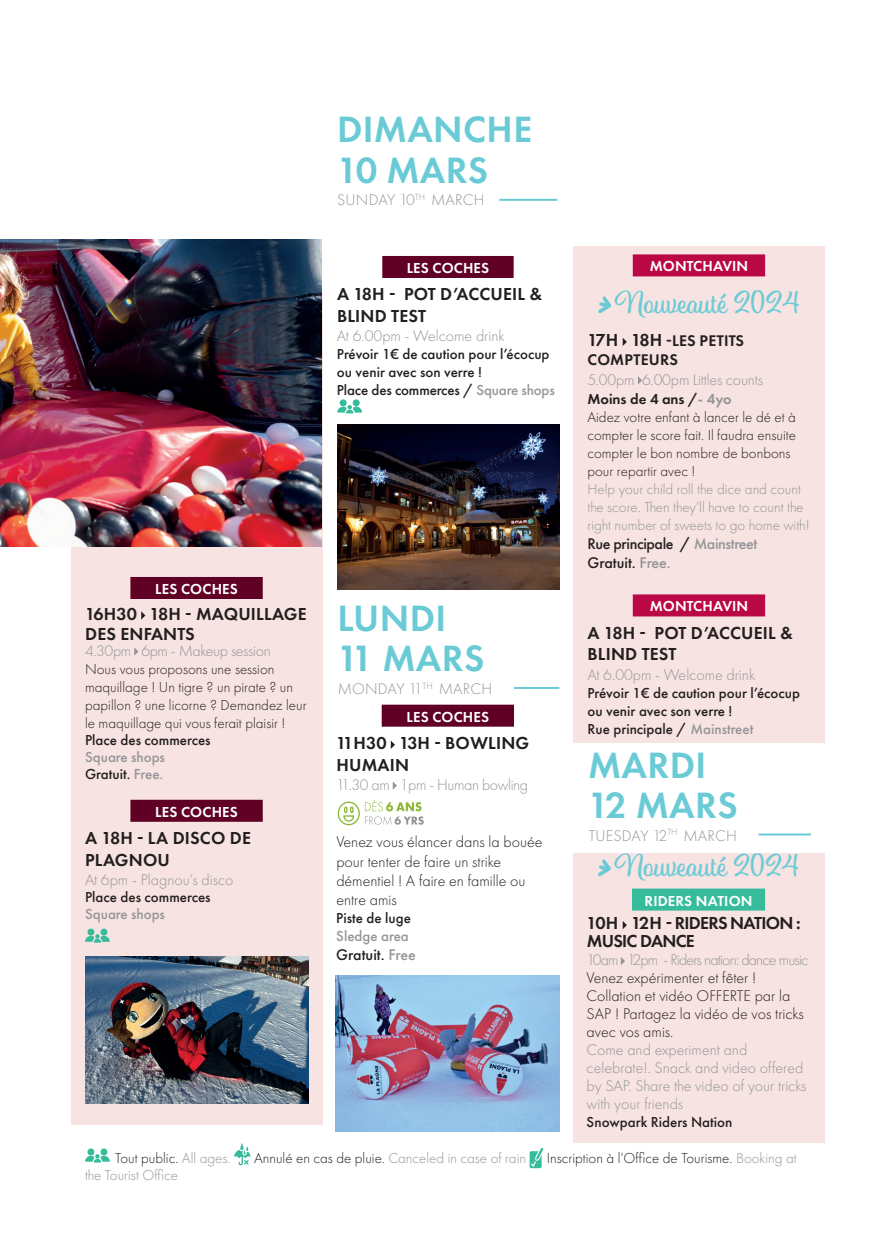
<style>
.page{position:relative;width:896px;height:1248px;background:#fff}
.page>*{position:absolute;margin:0;border:0;box-sizing:border-box;transform-origin:0 0}
.t1{font:600 38px/40px "Futura PT";letter-spacing:.01em;color:#6acbd6}
.t2{font:30px "Eds Market Upright Script";color:#6acbd6}
.t3{font:600 18px/21.6px "Futura PT";letter-spacing:.01em;color:#231f20}
.t4{font:600 18px/18px "Futura PT";letter-spacing:-.04em;color:#231f20}
.t5{font:300 16px/18px "Futura PT";color:#939598}
.t6{font:300 16px/19.2px "Futura PT";color:#231f20}
.t7{font:300 16px "Futura PT";letter-spacing:-.025em;color:#939598}
.t8{font:500 16px/19.2px "Futura PT";letter-spacing:-.025em;color:#231f20}
.t9{font:300 16px "Futura PT";letter-spacing:-.05em;color:#939598}
.t10{font:600 16px/19.2px "Futura PT";letter-spacing:.01em;color:#231f20}
.t11{font:500 16px "Futura PT";color:#231f20}
.t12{font:300 15px/18px "Futura PT";color:#231f20}
.t13{font:500 15px/18px "Futura PT";color:#231f20}
.t14{font:300 15px/18px "Futura PT";color:#939598}
.t15{font:600 15px "Futura PT";letter-spacing:.01em;color:#fff}
.t16{font:500 15px/17px "Futura PT";color:#939598}
.s1{color:#939598}
.s2{color:#231f20}
.s3{font-size:18px}
.s4{font-weight:600}
.s5{font-weight:600;color:#939598}
</style>
<div class="page">
<div style="left:573px;top:246px;width:251px;height:496px;background:#f7e3e1"></div>
<div style="left:574px;top:853px;width:251px;height:289px;background:#f7e3e1"></div>
<div style="left:100px;top:1148px;width:7px;height:7px;background:#36bc9b;border-radius:50%"></div>
<div style="left:87px;top:1148px;width:7px;height:7px;background:#36bc9b;border-radius:50%"></div>
<svg style="left:85px;top:1153px;width:25px;height:9px"></svg>
<svg style="left:234px;top:1143px;width:16px;height:22px"></svg>
<svg style="left:529px;top:1147px;width:14px;height:21px"></svg>
<hr style="left:499px;top:199px;width:58px;height:2px;background:#6acbd6">
<img style="left:336px;top:975px;width:223px;height:155px">
<div style="left:71px;top:293px;width:251px;height:831px;background:#f7e3e1"></div>
<img style="left:0;top:240px;width:322px;height:306px">
<div style="left:130px;top:577px;width:133px;height:22px;background:#600025"></div>
<div style="left:130px;top:799px;width:133px;height:22px;background:#600025"></div>
<svg style="left:141px;top:611px;width:4px;height:8px"></svg>
<svg style="left:134px;top:647px;width:4px;height:8px"></svg>
<img style="left:85px;top:956px;width:223px;height:147px">
<div style="left:353px;top:399px;width:7px;height:7px;background:#36bc9b;border-radius:50%"></div>
<div style="left:340px;top:399px;width:7px;height:7px;background:#36bc9b;border-radius:50%"></div>
<svg style="left:337px;top:405px;width:25px;height:8px"></svg>
<div style="left:382px;top:256px;width:131px;height:22px;background:#600025"></div>
<img style="left:337px;top:424px;width:223px;height:166px">
<hr style="left:514px;top:687px;width:45px;height:2px;background:#6acbd6">
<div style="left:382px;top:704px;width:132px;height:22px;background:#600025"></div>
<svg style="left:391px;top:741px;width:4px;height:8px"></svg>
<svg style="left:393px;top:782px;width:4px;height:7px"></svg>
<svg style="left:337px;top:800px;width:87px;height:25px"></svg>
<div style="left:633px;top:254px;width:132px;height:22px;background:#ba0745"></div>
<svg style="left:598px;top:296px;width:13px;height:17px"></svg>
<div style="left:633px;top:594px;width:132px;height:22px;background:#ba0745"></div>
<svg style="left:623px;top:338px;width:4px;height:8px"></svg>
<svg style="left:638px;top:376px;width:4px;height:8px"></svg>
<hr style="left:758px;top:833px;width:53px;height:2px;background:#6acbd6">
<svg style="left:598px;top:859px;width:13px;height:17px"></svg>
<div style="left:632px;top:888px;width:133px;height:22px;background:#36bc9b"></div>
<svg style="left:623px;top:921px;width:4px;height:8px"></svg>
<svg style="left:621px;top:957px;width:4px;height:8px"></svg>
<div style="left:100px;top:928px;width:7px;height:7px;background:#36bc9b;border-radius:50%"></div>
<div style="left:87px;top:928px;width:7px;height:7px;background:#36bc9b;border-radius:50%"></div>
<svg style="left:85px;top:934px;width:25px;height:8px"></svg>
<h1 class="t1" style="left:337px;top:109px;width:197px">DIMANCHE<br>10 MARS</h1>
<p class="t5" style="left:337px;top:191px;width:149px">SUNDAY 10<sup>TH</sup> MARCH</p>
<p class="t15" style="left:407px;top:258px;width:84px">LES COCHES</p>
<p class="t3" style="left:337px;top:283px;width:207px">A 18H - POT D’ACCUEIL &amp;<br>BLIND TEST</p>
<p class="t5" style="left:337px;top:327px;width:169px">At 6.00pm - Welcome drink</p>
<p class="t13" style="left:337px;top:345px;width:219px">Prévoir 1€ de caution pour l’écocup ou venir avec son verre !<br>Place des commerces / <span class="s1">Square shops</span></p>
<p class="t15" style="left:155px;top:579px;width:84px">LES COCHES</p>
<p class="t3" style="left:85px;top:603px;width:223px;line-height:20px">16H30 18H - MAQUILLAGE<br>DES ENFANTS</p>
<p class="t7" style="left:85px;top:641px;width:187px">4.30pm 6pm - Makeup session</p>
<p class="t12" style="left:85px;top:659px;width:223px">Nous vous proposons une session maquillage ! Un tigre ? un pirate ? un papillon ? une licorne ? Demandez leur le maquillage qui vous ferait plaisir !</p>
<p class="t13" style="left:85px;top:730px;width:127px">Place des commerces</p>
<p class="t16" style="left:85px;top:748px;width:81px">Square shops<br><span class="s2">Gratuit.</span> Free.</p>
<p class="t15" style="left:155px;top:802px;width:84px">LES COCHES</p>
<p class="t3" style="left:85px;top:827px;width:167px">A 18H - LA DISCO DE<br>PLAGNOU</p>
<p class="t5" style="left:85px;top:870px;width:150px">At 6pm - Plagnou’s disco</p>
<p class="t13" style="left:85px;top:887px;width:127px">Place des commerces</p>
<p class="t16" style="left:85px;top:905px;width:81px">Square shops</p>
<h1 class="t1" style="left:337px;top:598px;width:149px">LUNDI<br>11 MARS</h1>
<p class="t15" style="left:406px;top:707px;width:84px">LES COCHES</p>
<p class="t3" style="left:336px;top:732px;width:194px">11H30 13H - BOWLING<br>HUMAIN</p>
<p class="t7" style="left:336px;top:775px;width:193px">11.30 am 1pm - Human bowling</p>
<p class="t5" style="left:338px;top:679px;width:156px">MONDAY 11<sup>TH</sup> MARCH</p>
<p class="t6" style="left:336px;top:832px;width:208px">Venez vous élancer dans la bouée pour tenter de faire un strike démentiel ! A faire en famille ou entre amis</p>
<p class="t13" style="left:336px;top:909px;width:76px">Piste de luge</p>
<p class="t16" style="left:336px;top:927px;width:74px">Sledge area</p>
<p class="t11" style="left:336px;top:945px;width:81px">Gratuit. <span class="s1">Free</span></p>
<p class="t15" style="left:650px;top:257px;width:100px">MONTCHAVIN</p>
<h2 class="t2" style="left:615px;top:285px;width:186px">Nouveauté 2024</h2>
<p class="t10" style="left:587px;top:331px;width:158px"><span class="s3">17H 18H</span> -LES PETITS<br>COMPTEURS</p>
<p class="t5" style="left:587px;top:370px;width:177px">5.00pm 6.00pm Littles counts</p>
<p class="t12" style="left:587px;top:390px;width:210px"><span class="s4">Moins de 4 ans /</span><span class="s5">- 4yo<br></span>Aidez votre enfant à lancer le dé et à compter le score fait. Il faudra ensuite compter le bon nombre de bonbons pour repartir avec !</p>
<p class="t14" style="left:587px;top:480px;width:224px">Help your child roll the dice and count the score. Then they’ll have to count the right number of sweets to go home with!</p>
<p class="t8" style="left:587px;top:534px;width:171px">Rue principale / <span class="s1">Mainstreet<br></span>Gratuit. <span class="s1">Free.</span></p>
<p class="t15" style="left:650px;top:597px;width:100px">MONTCHAVIN</p>
<p class="t3" style="left:587px;top:621px;width:207px">A 18H - POT D’ACCUEIL &amp;<br>BLIND TEST</p>
<p class="t5" style="left:587px;top:665px;width:169px">At 6.00pm - Welcome drink</p>
<p class="t13" style="left:587px;top:683px;width:214px">Prévoir 1€ de caution pour l’écocup ou venir avec son verre !<br>Rue principale / <span class="s1">Mainstreet</span></p>
<h1 class="t1" style="left:588px;top:744px;width:151px">MARDI<br>12 MARS</h1>
<h2 class="t2" style="left:615px;top:848px;width:186px">Nouveauté 2024</h2>
<p class="t15" style="left:644px;top:891px;width:109px">RIDERS NATION</p>
<p class="t4" style="left:586px;top:914px;width:215px">10H 12H - RIDERS NATION :<br>MUSIC DANCE</p>
<p class="t9" style="left:586px;top:950px;width:223px">10am 12pm - Riders nation: dance music</p>
<p class="t6" style="left:586px;top:969px;width:219px;line-height:18px">Venez expérimenter et fêter !<br>Collation et vidéo OFFERTE par la<br>SAP ! Partagez la vidéo de vos tricks avec vos amis.</p>
<p class="t5" style="left:586px;top:1041px;width:221px">Come and experiment and celebrate!. Snack and video offered by SAP. Share the video of your tricks with your friends</p>
<p class="t13" style="left:586px;top:1113px;width:147px">Snowpark Riders Nation</p>
<p class="t5" style="left:589px;top:826px;width:150px">TUESDAY 12<sup>TH</sup> MARCH</p>
<p class="t12" style="left:115px;top:1148px;width:117px">Tout public. <span class="s1">All ages.</span></p>
<p class="t14" style="left:254px;top:1148px;width:274px"><span class="s2">Annulé en cas de pluie.</span> Canceled in case of rain</p>
<p class="t12" style="left:547px;top:1148px;width:251px">Inscription à l’Office de Tourisme. <span class="s1">Booking at</span></p>
<p class="t14" style="left:85px;top:1165px;width:95px">the Tourist Office</p>
</div>
